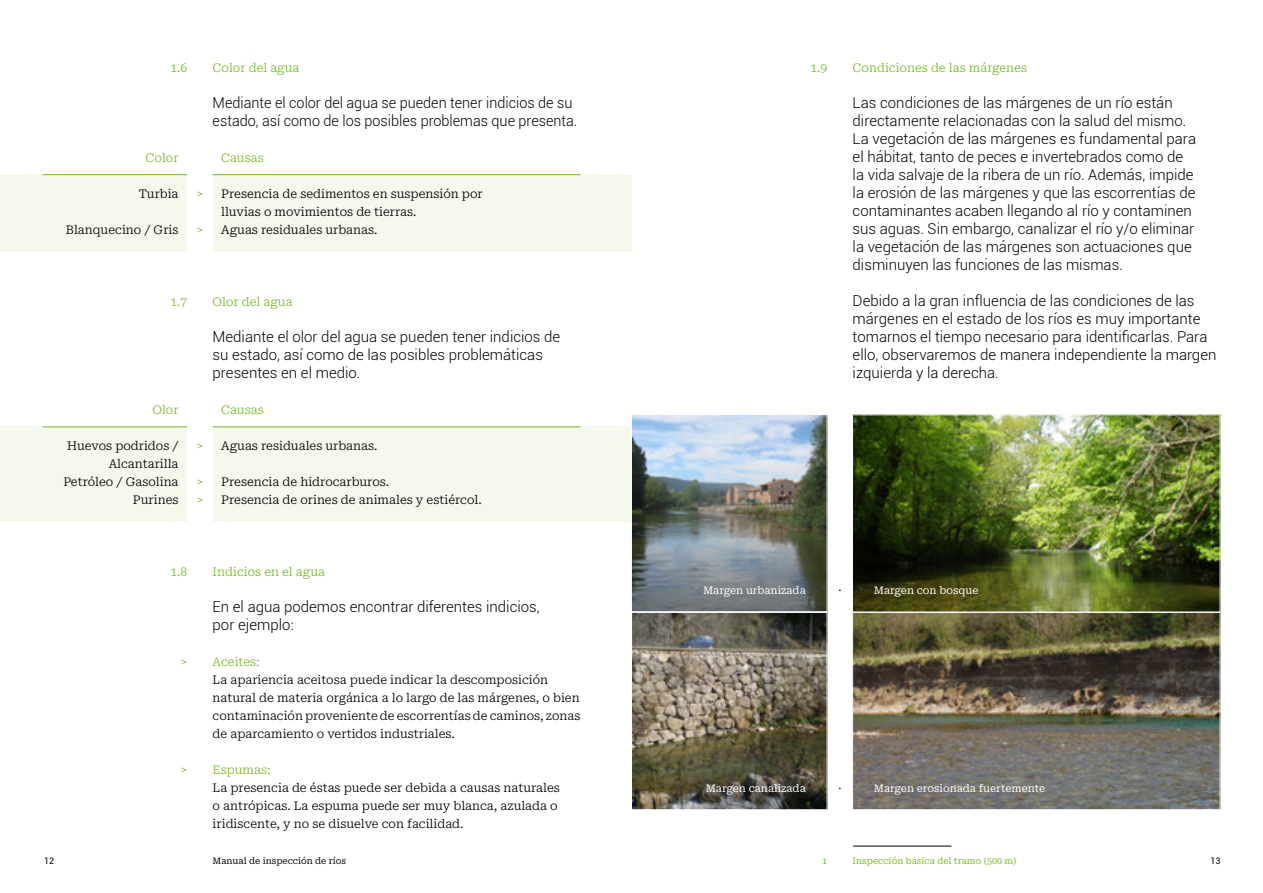
<style>
.page{position:relative;width:1263px;height:893px;background:#fff}
.page>*{position:absolute;margin:0;border:0;box-sizing:border-box;transform-origin:0 0}
.t1{font:300 15px/18px "Roboto";color:#000}
.t2{font:300 15px/18px "Roboto";color:#000;scale:.96 1}
.t3{font:300 12px/18px "Roboto Serif";color:#000}
.t4{font:300 12px/18px "Roboto Serif";color:#7ab929}
.t5{font:10.5px "Roboto Serif";color:#fff}
.t6{font:10.5px "Roboto Serif";color:#000}
.t7{font:9px "Roboto Serif";color:#7ab929}
.t8{font:9px "Roboto Serif";color:#000}
.t9{font:9px "Roboto";color:#000}
</style>
<div class="page">
<img style="left:852px;top:414px;width:369px;height:198px">
<div style="left:0;top:174px;width:186px;height:78px;background:#f4f8ed"></div>
<div style="left:0;top:426px;width:186px;height:96px;background:#f4f8ed"></div>
<div style="left:213px;top:174px;width:418px;height:78px;background:#f4f8ed"></div>
<div style="left:213px;top:426px;width:418px;height:96px;background:#f4f8ed"></div>
<img style="left:852px;top:612px;width:369px;height:198px">
<img style="left:632px;top:414px;width:196px;height:396px">
<hr style="left:213px;top:174px;width:367px;height:1px;background:#7ab929">
<hr style="left:43px;top:426px;width:144px;height:1px;background:#7ab929">
<hr style="left:213px;top:426px;width:367px;height:1px;background:#7ab929">
<hr style="left:43px;top:174px;width:144px;height:1px;background:#7ab929">
<hr style="left:853px;top:846px;width:98px;height:1px;background:#000">
<p class="t4" style="left:170px;top:58px;width:18px">1.6</p>
<p class="t4" style="left:146px;top:148px;width:34px">Color</p>
<p class="t3" style="left:139px;top:184px;width:41px">Turbia</p>
<p class="t3" style="left:66px;top:220px;width:114px">Blanquecino / Gris</p>
<p class="t4" style="left:196px;top:184px;width:8px">&gt;</p>
<p class="t4" style="left:196px;top:220px;width:8px">&gt;</p>
<p class="t4" style="left:213px;top:58px;width:88px">Color del agua</p>
<p class="t2" style="left:213px;top:93px;width:381px">Mediante el color del agua se pueden tener indicios de su estado, así como de los posibles problemas que presenta.</p>
<p class="t4" style="left:221px;top:148px;width:44px">Causas</p>
<p class="t3" style="left:221px;top:184px;width:263px">Presencia de sedimentos en suspensión por lluvias o movimientos de tierras.<br>Aguas residuales urbanas.</p>
<p class="t4" style="left:170px;top:292px;width:18px">1.7</p>
<p class="t4" style="left:152px;top:400px;width:28px">Olor</p>
<p class="t3" style="left:63px;top:436px;width:117px;text-align:right">Huevos podridos /<br>Alcantarilla<br>Petróleo / Gasolina<br>Purines</p>
<p class="t4" style="left:196px;top:436px;width:8px">&gt;</p>
<p class="t4" style="left:196px;top:472px;width:8px">&gt; &gt;</p>
<p class="t4" style="left:213px;top:292px;width:82px">Olor del agua</p>
<p class="t1" style="left:213px;top:327px;width:349px">Mediante el olor del agua se pueden tener indicios de su estado, así como de las posibles problemáticas presentes en el medio.</p>
<p class="t4" style="left:221px;top:400px;width:44px">Causas</p>
<p class="t3" style="left:221px;top:436px;width:158px">Aguas residuales urbanas.</p>
<p class="t3" style="left:221px;top:472px;width:262px">Presencia de hidrocarburos.<br>Presencia de orines de animales y estiércol.</p>
<p class="t4" style="left:170px;top:562px;width:18px">1.8</p>
<p class="t4" style="left:180px;top:652px;width:8px">&gt;</p>
<p class="t4" style="left:180px;top:760px;width:8px">&gt;</p>
<p class="t4" style="left:213px;top:562px;width:114px">Indicios en el agua</p>
<p class="t1" style="left:213px;top:597px;width:328px">En el agua podemos encontrar diferentes indicios, por ejemplo:</p>
<p class="t4" style="left:213px;top:652px;width:49px">Aceites:</p>
<p class="t3" style="left:213px;top:670px;width:369px">La apariencia aceitosa puede indicar la descomposición natural de materia orgánica a lo largo de las márgenes, o bien contaminación proveniente de escorrentías de caminos, zonas de aparcamiento o vertidos industriales.</p>
<p class="t4" style="left:213px;top:760px;width:59px">Espumas:</p>
<p class="t3" style="left:213px;top:778px;width:349px">La presencia de éstas puede ser debida a causas naturales o antrópicas. La espuma puede ser muy blanca, azulada o iridiscente, y no se disuelve con facilidad.</p>
<p class="t4" style="left:810px;top:58px;width:18px">1.9</p>
<p class="t4" style="left:853px;top:58px;width:176px">Condiciones de las márgenes</p>
<p class="t1" style="left:853px;top:93px;width:345px">Las condiciones de las márgenes de un río están directamente relacionadas con la salud del mismo.<br>La vegetación de las márgenes es fundamental para el hábitat, tanto de peces e invertebrados como de la vida salvaje de la ribera de un río. Además, impide la erosión de las márgenes y que las escorrentías de contaminantes acaben llegando al río y contaminen sus aguas. Sin embargo, canalizar el río y/o eliminar la vegetación de las márgenes son actuaciones que disminuyen las funciones de las mismas.</p>
<p class="t1" style="left:853px;top:291px;width:365px">Debido a la gran influencia de las condiciones de las márgenes en el estado de los ríos es muy importante tomarnos el tiempo necesario para identificarlas. Para ello, observaremos de manera independiente la margen izquierda y la derecha.</p>
<p class="t5" style="left:703px;top:581px;width:104px">Margen urbanizada</p>
<p class="t6" style="left:838px;top:581px;width:4px">·</p>
<p class="t5" style="left:874px;top:581px;width:106px">Margen con bosque</p>
<p class="t5" style="left:706px;top:779px;width:102px">Margen canalizada</p>
<p class="t6" style="left:838px;top:779px;width:4px">·</p>
<p class="t5" style="left:874px;top:779px;width:173px">Margen erosionada fuertemente</p>
<p class="t9" style="left:44px;top:854px;width:12px">12</p>
<p class="t8" style="left:213px;top:853px;width:135px">Manual de inspección de ríos</p>
<p class="t9" style="left:1210px;top:854px;width:12px">13</p>
<p class="t7" style="left:822px;top:853px;width:7px">1</p>
<p class="t7" style="left:853px;top:853px;width:165px">Inspección básica del tramo (500 m)</p>
</div>
